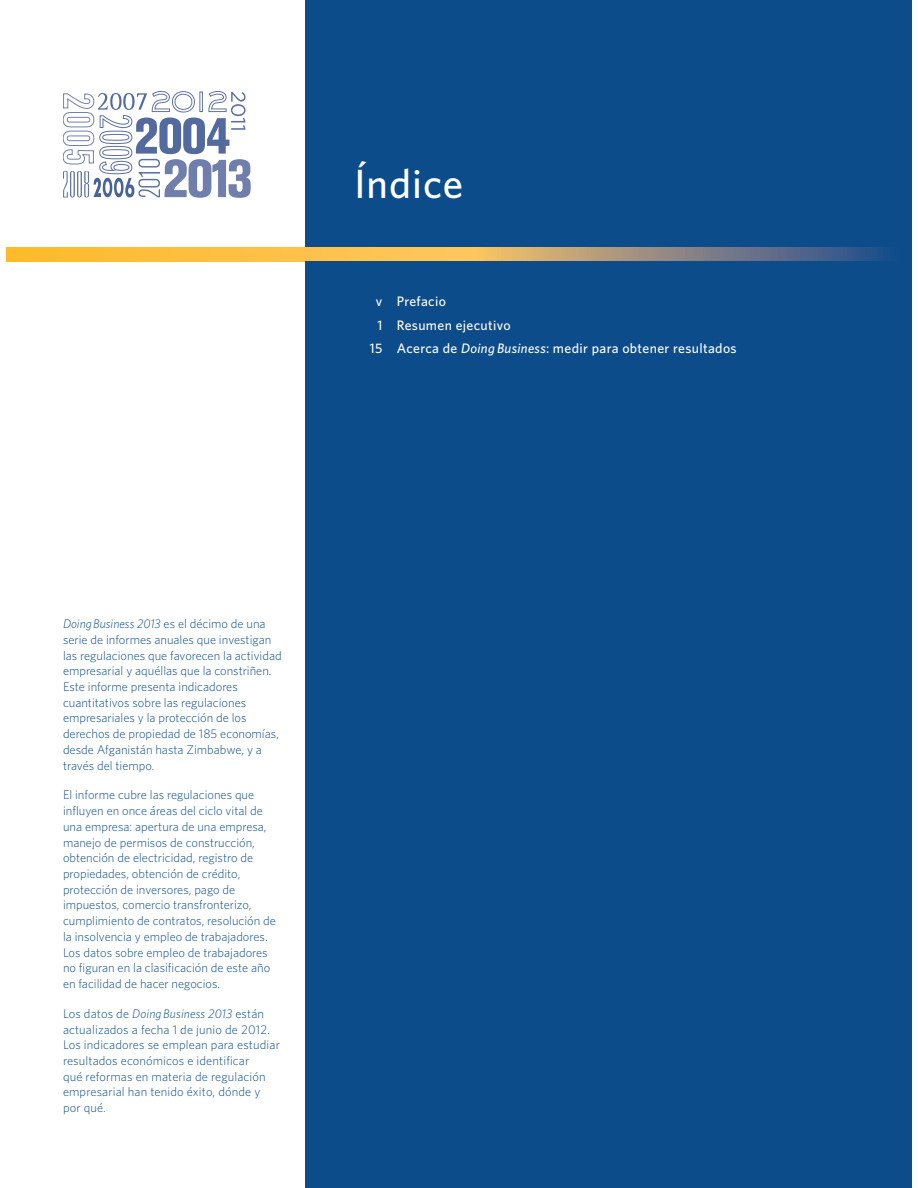
<style>
.page{position:relative;width:918px;height:1188px;background:#fff}
.page>*{position:absolute;margin:0;border:0;box-sizing:border-box;transform-origin:0 0}
.t1{font:500 40.8px "Whitney";letter-spacing:.025em;color:#fff}
.t2{font:500 13.8px "Whitney";letter-spacing:.025em;color:#fff}
.t3{font:300 12.6px/15.8px "Whitney";color:#0d4c8a}
.s1{font-style:italic}
</style>
<div class="page">
<div style="left:305px;top:0;width:607px;height:1188px;background:#0d4c8a"></div>
<svg style="left:6px;top:248px;width:881px;height:14px;background:#c1a161"></svg>
<svg style="left:63px;top:91px;width:188px;height:107px"></svg>
<h1 class="t1" style="left:354px;top:169px;width:110px">Índice</h1>
<p class="t2" style="left:376px;top:297px;width:72px">v Prefacio</p>
<p class="t2" style="left:377px;top:320px;width:135px">1 Resumen ejecutivo</p>
<p class="t2" style="left:370px;top:344px;width:368px">15 Acerca de <span class="s1">Doing Business</span>: medir para obtener resultados</p>
<p class="t3" style="left:63px;top:617px;width:220px"><span class="s1">Doing Business 2013</span> es el décimo de una serie de informes anuales que investigan las regulaciones que favorecen la actividad empresarial y aquéllas que la constriñen.<br>Este informe presenta indicadores cuantitativos sobre las regulaciones empresariales y la protección de los derechos de propiedad de 185 economías, desde Afganistán hasta Zimbabwe, y a través del tiempo.</p>
<p class="t3" style="left:63px;top:788px;width:214px">El informe cubre las regulaciones que influyen en once áreas del ciclo vital de una empresa: apertura de una empresa, manejo de permisos de construcción, obtención de electricidad, registro de propiedades, obtención de crédito, protección de inversores, pago de impuestos, comercio transfronterizo, cumplimiento de contratos, resolución de la insolvencia y empleo de trabajadores.<br>Los datos sobre empleo de trabajadores no figuran en la clasificación de este año en facilidad de hacer negocios.</p>
<p class="t3" style="left:63px;top:1007px;width:218px">Los datos de <span class="s1">Doing Business 2013</span> están actualizados a fecha 1 de junio de 2012.<br>Los indicadores se emplean para estudiar resultados económicos e identificar<br>qué reformas en materia de regulación empresarial han tenido éxito, dónde y por qué.</p>
</div>
